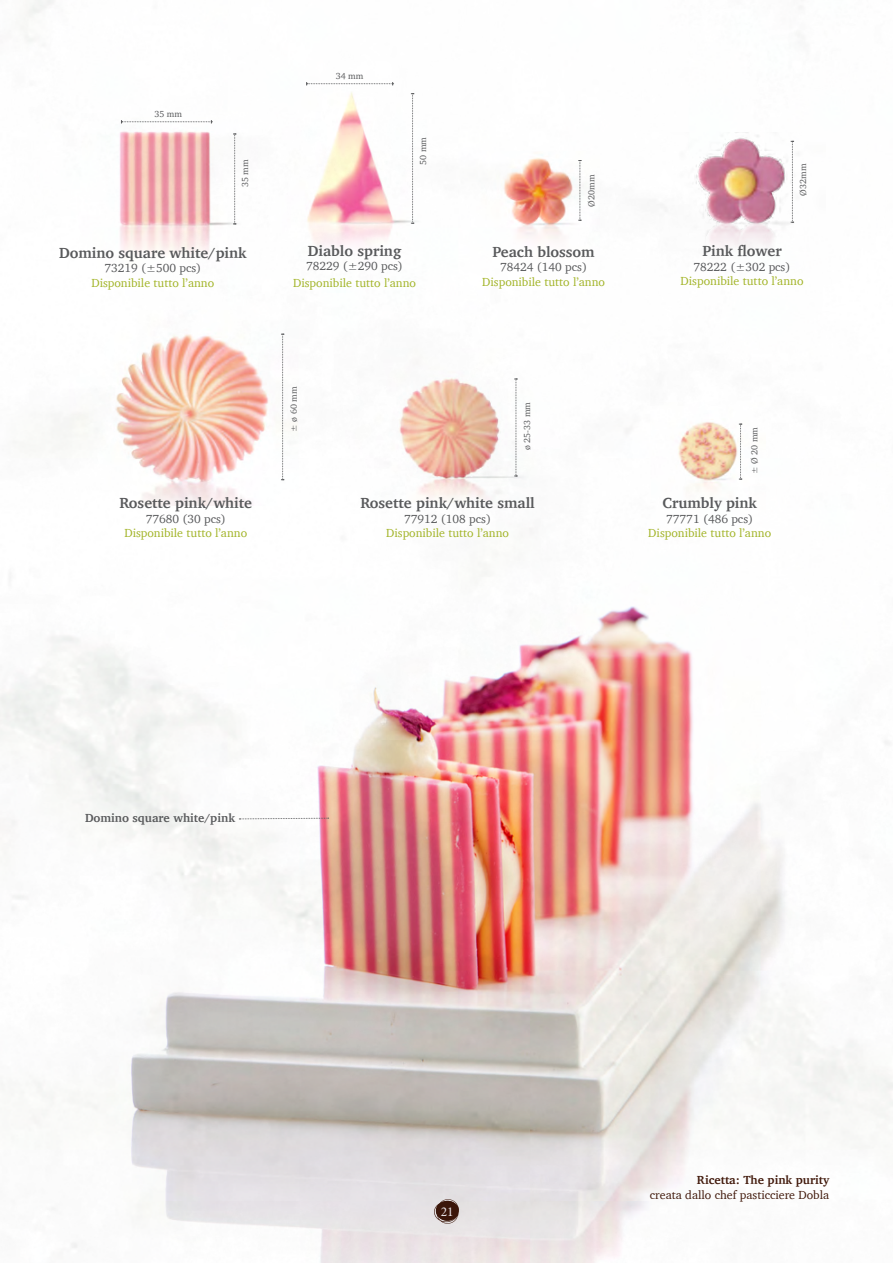
<style>
.page{position:relative;width:893px;height:1263px;background:#fff}
.page>*{position:absolute;margin:0;border:0;box-sizing:border-box;transform-origin:0 0}
.t1{font:700 15px "Charter";color:#58595b}
.t2{font:13.5px "Minion Pro";color:#fff}
.t3{font:12px "Charter";color:#a2b427}
.t4{font:12px "Charter";color:#58595b}
.t5{font:12px "Charter";color:#41190b}
.t6{font:700 12px "Charter";color:#58595b}
.t7{font:700 12px "Charter";color:#41190b}
.t8{font:9px "Charter";color:#58595b}
</style>
<div class="page">
<img style="left:477px;top:151px;width:122px;height:107px">
<svg style="left:578px;top:160px;width:3px;height:61px"></svg>
<img style="left:660px;top:133px;width:166px;height:133px">
<svg style="left:791px;top:141px;width:3px;height:82px"></svg>
<img style="left:69px;top:279px;width:760px;height:984px">
<img style="left:72px;top:117px;width:185px;height:151px">
<svg style="left:233px;top:134px;width:3px;height:91px"></svg>
<svg style="left:121px;top:120px;width:91px;height:3px"></svg>
<svg style="left:239px;top:817px;width:90px;height:3px"></svg>
<img style="left:283px;top:83px;width:143px;height:210px">
<svg style="left:411px;top:93px;width:3px;height:131px"></svg>
<svg style="left:306px;top:82px;width:88px;height:3px"></svg>
<p class="t8" style="left:154px;top:106px;width:29px">35 mm</p>
<p class="t8" style="left:237px;top:187px;width:29px;rotate:-90deg">35 mm</p>
<p class="t1" style="left:59px;top:240px;width:189px">Domino square white/pink</p>
<p class="t4" style="left:104px;top:258px;width:98px">73219 (±500 pcs)</p>
<p class="t3" style="left:91px;top:272px;width:124px">Disponibile tutto l’anno</p>
<p class="t8" style="left:336px;top:68px;width:29px">34 mm</p>
<p class="t8" style="left:415px;top:165px;width:29px;rotate:-90deg">50 mm</p>
<p class="t1" style="left:308px;top:238px;width:95px">Diablo spring</p>
<p class="t4" style="left:306px;top:256px;width:98px">78229 (±290 pcs)</p>
<p class="t3" style="left:293px;top:272px;width:124px">Disponibile tutto l’anno</p>
<p class="t8" style="left:584px;top:207px;width:33px;rotate:-90deg">Ø20mm</p>
<p class="t1" style="left:493px;top:239px;width:104px">Peach blossom</p>
<p class="t4" style="left:500px;top:257px;width:88px">78424 (140 pcs)</p>
<p class="t3" style="left:482px;top:271px;width:124px">Disponibile tutto l’anno</p>
<p class="t1" style="left:119px;top:490px;width:134px">Rosette pink/white</p>
<p class="t4" style="left:146px;top:508px;width:82px">77680 (30 pcs)</p>
<p class="t3" style="left:124px;top:523px;width:124px">Disponibile tutto l’anno</p>
<p class="t8" style="left:286px;top:431px;width:47px;rotate:-90deg">± ø 60 mm</p>
<p class="t8" style="left:519px;top:450px;width:49px;rotate:-90deg">ø 25-33 mm</p>
<p class="t1" style="left:360px;top:490px;width:176px">Rosette pink/white small</p>
<p class="t4" style="left:404px;top:508px;width:88px">77912 (108 pcs)</p>
<p class="t3" style="left:386px;top:522px;width:124px">Disponibile tutto l’anno</p>
<p class="t8" style="left:795px;top:196px;width:33px;rotate:-90deg">Ø32mm</p>
<p class="t1" style="left:702px;top:238px;width:81px">Pink flower</p>
<p class="t4" style="left:694px;top:256px;width:98px">78222 (±302 pcs)</p>
<p class="t3" style="left:681px;top:271px;width:124px">Disponibile tutto l’anno</p>
<p class="t8" style="left:746px;top:474px;width:48px;rotate:-90deg">± Ø 20 mm</p>
<p class="t1" style="left:662px;top:490px;width:96px">Crumbly pink</p>
<p class="t4" style="left:666px;top:508px;width:88px">77771 (486 pcs)</p>
<p class="t3" style="left:648px;top:523px;width:124px">Disponibile tutto l’anno</p>
<p class="t6" style="left:85px;top:807px;width:151px">Domino square white/pink</p>
<p class="t2" style="left:441px;top:1202px;width:14px">21</p>
<p class="t7" style="left:697px;top:1170px;width:134px">Ricetta: The pink purity</p>
<p class="t5" style="left:650px;top:1185px;width:181px">creata dallo chef pasticciere Dobla</p>
</div>
